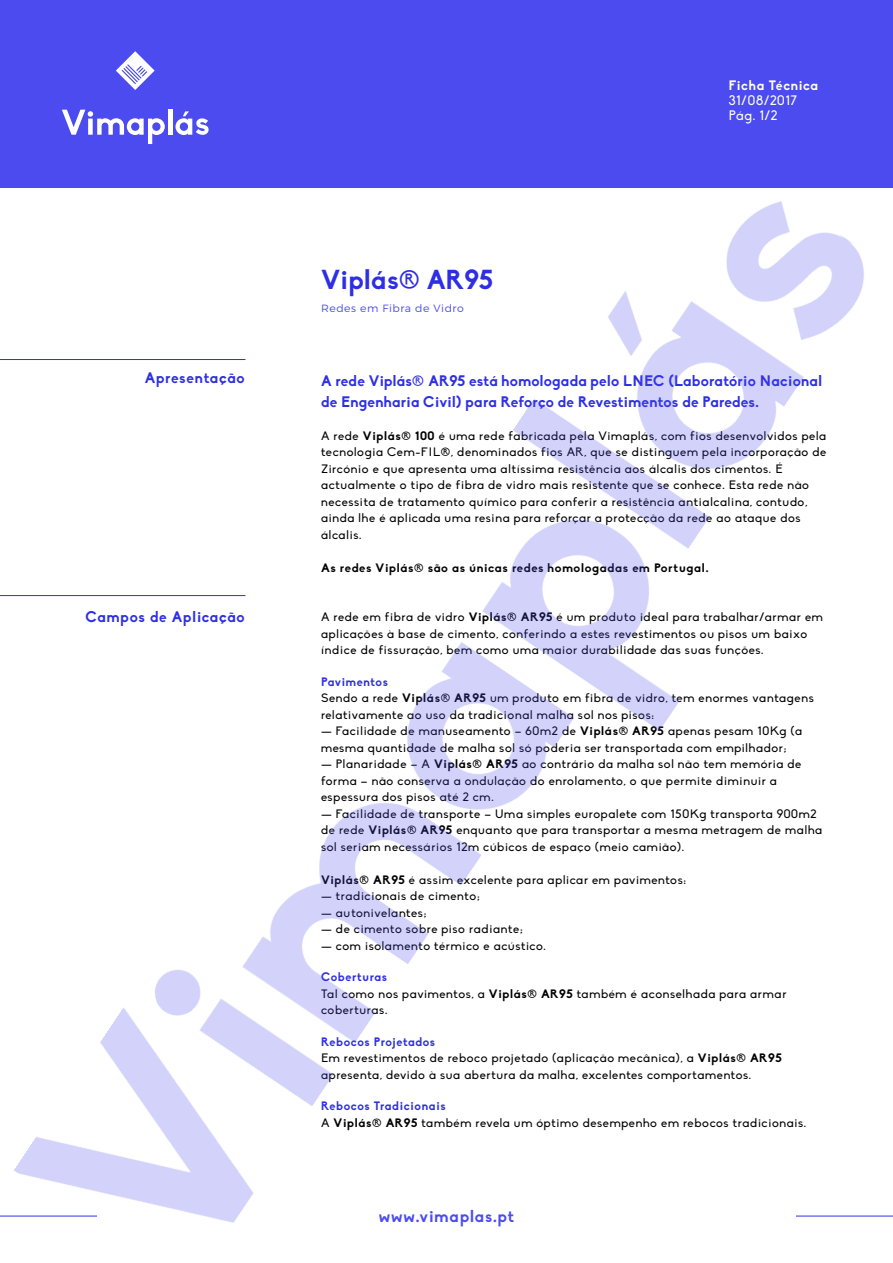
<style>
.page{position:relative;width:893px;height:1263px;background:#fff}
.page>*{position:absolute;margin:0;border:0;box-sizing:border-box;transform-origin:0 0}
.t1{font:700 27px "Biko";letter-spacing:.015em;color:#2e2ee5}
.t2{font:700 16.5px "Biko";letter-spacing:.05em;color:#4b4bef}
.t3{font:700 15px/21px "Biko";letter-spacing:.015em;color:#2e2ee5}
.t4{font:700 15px "Biko";letter-spacing:.05em;color:#2e2ee5}
.t5{font:700 15px "Biko";letter-spacing:.045em;color:#2e2ee5}
.t6{font:13.5px/15px "Biko";letter-spacing:.05em;color:#fff}
.t7{font:700 13.5px "Biko";letter-spacing:.05em;color:#fff}
.t8{font:12px/16.5px "Biko";letter-spacing:.05em;color:#000}
.t9{font:700 12px "Biko";letter-spacing:.05em;color:#000}
.t10{font:300 10.5px "Montserrat";letter-spacing:.05em;color:#4b4bef}
.s1{font-weight:400}
.s2{font-weight:700}
.s3{font-weight:700;color:#2e2ee5}
</style>
<div class="page">
<div style="left:0;top:0;width:893px;height:187px;background:#4b4bef"></div>
<hr style="left:0;top:595px;width:245px;height:1px;background:#2e2ee5">
<hr style="left:0;top:1216px;width:97px;height:1px;background:#2e2ee5">
<hr style="left:0;top:359px;width:245px;height:1px;background:#2e2ee5">
<svg style="left:62px;top:110px;width:103px;height:34px"></svg>
<hr style="left:168px;top:109px;width:4px;height:26px;background:#fff">
<svg style="left:176px;top:111px;width:33px;height:24px"></svg>
<svg style="left:116px;top:51px;width:39px;height:39px"></svg>
<img style="left:14px;top:187px;width:879px;height:1036px">
<p class="t5" style="left:145px;top:369px;width:101px">Apresentação</p>
<p class="t4" style="left:85px;top:608px;width:161px">Campos de Aplicação</p>
<h1 class="t1" style="left:321px;top:263px;width:173px">Viplás<span class="s1">®</span> AR95</h1>
<p class="t10" style="left:321px;top:302px;width:144px">Redes em Fibra de Vidro</p>
<p class="t7" style="left:729px;top:77px;width:91px">Ficha Técnica</p>
<p class="t6" style="left:729px;top:93px;width:70px">31/08/2017<br>Pág. 1/2</p>
<p class="t3" style="left:321px;top:370px;width:503px">A rede Viplás<span class="s1">®</span> AR95 está homologada pelo LNEC (Laboratório Nacional de Engenharia Civil) para Reforço de Revestimentos de Paredes.</p>
<p class="t8" style="left:321px;top:428px;width:507px">A rede <span class="s2">Viplás</span>® <span class="s2">100</span> é uma rede fabricada pela Vimaplás, com fios desenvolvidos pela tecnologia Cem-FIL®, denominados fios AR, que se distinguem pela incorporação de Zircónio e que apresenta uma altíssima resistência aos álcalis dos cimentos. É actualmente o tipo de fibra de vidro mais resistente que se conhece. Esta rede não necessita de tratamento químico para conferir a resistência antialcalina, contudo, ainda lhe é aplicada uma resina para reforçar a protecção da rede ao ataque dos álcalis.</p>
<p class="t9" style="left:321px;top:561px;width:389px">As redes Viplás<span class="s1">®</span> são as únicas redes homologadas em Portugal.</p>
<p class="t8" style="left:321px;top:609px;width:503px">A rede em fibra de vidro <span class="s2">Viplás</span>® <span class="s2">AR95</span> é um produto ideal para trabalhar/armar em aplicações à base de cimento, conferindo a estes revestimentos ou pisos um baixo índice de fissuração, bem como uma maior durabilidade das suas funções.</p>
<p class="t8" style="left:321px;top:674px;width:494px"><span class="s3">Pavimentos<br></span>Sendo a rede <span class="s2">Viplás</span>® <span class="s2">AR95</span> um produto em fibra de vidro, tem enormes vantagens relativamente ao uso da tradicional malha sol nos pisos:</p>
<p class="t8" style="left:321px;top:723px;width:483px">— Facilidade de manuseamento – 60m2 de <span class="s2">Viplás</span>® <span class="s2">AR95</span> apenas pesam 10Kg (a mesma quantidade de malha sol só poderia ser transportada com empilhador;</p>
<p class="t8" style="left:321px;top:756px;width:482px">— Planaridade – A <span class="s2">Viplás</span>® <span class="s2">AR95</span> ao contrário da malha sol não tem memória de forma – não conserva a ondulação do enrolamento, o que permite diminuir a espessura dos pisos até 2 cm.</p>
<p class="t8" style="left:321px;top:806px;width:503px">— Facilidade de transporte – Uma simples europalete com 150Kg transporta 900m2 de rede <span class="s2">Viplás</span>® <span class="s2">AR95</span> enquanto que para transportar a mesma metragem de malha sol seriam necessários 12m cúbicos de espaço (meio camião).</p>
<p class="t8" style="left:321px;top:872px;width:367px"><span class="s2">Viplás</span>® <span class="s2">AR95</span> é assim excelente para aplicar em pavimentos:</p>
<p class="t8" style="left:321px;top:888px;width:160px">— tradicionais de cimento;</p>
<p class="t8" style="left:321px;top:905px;width:107px">— autonivelantes;</p>
<p class="t8" style="left:321px;top:921px;width:203px">— de cimento sobre piso radiante;</p>
<p class="t8" style="left:321px;top:938px;width:226px">— com isolamento térmico e acústico.</p>
<p class="t8" style="left:321px;top:969px;width:467px"><span class="s3">Coberturas<br></span>Tal como nos pavimentos, a <span class="s2">Viplás</span>® <span class="s2">AR95</span> também é aconselhada para armar coberturas.</p>
<p class="t8" style="left:321px;top:1034px;width:462px"><span class="s3">Rebocos Projetados<br></span>Em revestimentos de reboco projetado (aplicação mecânica), a <span class="s2">Viplás</span>® <span class="s2">AR95 </span>apresenta, devido à sua abertura da malha, excelentes comportamentos.</p>
<p class="t8" style="left:321px;top:1098px;width:487px"><span class="s3">Rebocos Tradicionais<br></span>A <span class="s2">Viplás</span>® <span class="s2">AR95</span> também revela um óptimo desempenho em rebocos tradicionais.</p>
<h2 class="t2" style="left:379px;top:1207px;width:137px">www.vimaplas.pt</h2>
</div>
